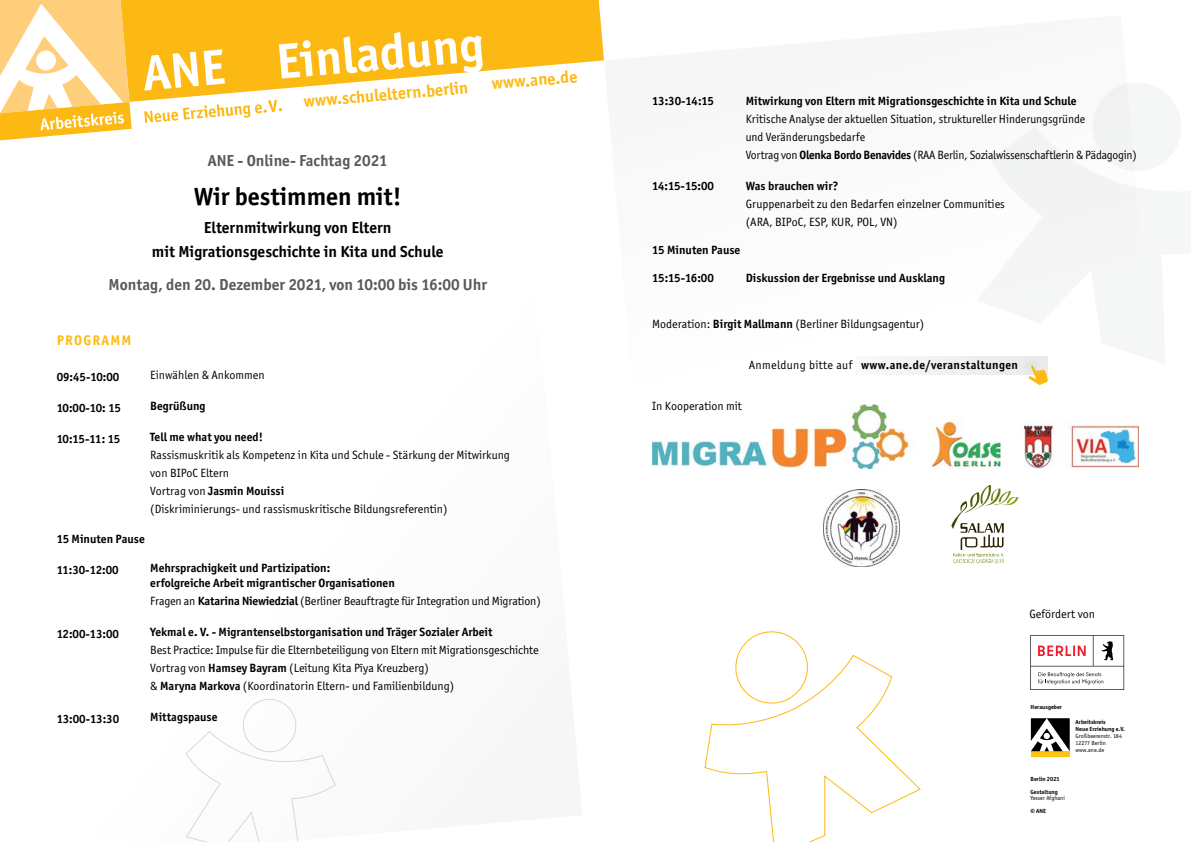
<style>
.page{position:relative;width:1191px;height:842px;background:#fff}
.page>*{position:absolute;margin:0;border:0;box-sizing:border-box;transform-origin:0 0}
.t1{font:700 50px "Officina Sans ITC Std";color:#fff}
.t2{font:700 25px "Officina Sans ITC Std";color:#000}
.t3{font:700 17px "Officina Sans ITC Std";color:#fdb913}
.t4{font:700 16px "Officina Sans ITC Std";color:#58595b}
.t5{font:700 16px/24px "Officina Sans ITC Std";color:#000;text-align:center}
.t6{font:700 14px "Officina Sans ITC Std";letter-spacing:.09em;color:#fdb913}
.t7{font:12px/18px "Officina Sans ITC Std";color:#000}
.t8{font:700 12px/15px "Officina Sans ITC Std";color:#000}
.t9{font:700 12px "Officina Sans ITC Std";letter-spacing:.03em;color:#000}
.t10{font:700 6px/13px "Officina Sans ITC Std";color:#000}
.t11{font:6px/7.2px "Officina Sans ITC Std";color:#000}
.s1{font-weight:700}
.s2{font-weight:400}
</style>
<div class="page">
<svg style="left:976px;top:84px;width:163px;height:273px;fill:#f5f6f6"></svg>
<svg style="left:704px;top:631px;width:217px;height:211px"></svg>
<svg style="left:951px;top:485px;width:67px;height:78px"></svg>
<div style="left:856px;top:357px;width:191px;height:18px;background:#f1f1f2"></div>
<svg style="left:1025px;top:357px;width:23px;height:28px"></svg>
<div style="left:1031px;top:751px;width:38px;height:6px;background:#ffc20e"></div>
<svg style="left:1031px;top:718px;width:38px;height:33px"></svg>
<svg style="left:185px;top:699px;width:151px;height:143px"></svg>
<svg style="left:1030px;top:635px;width:94px;height:55px"></svg>
<img style="left:823px;top:489px;width:77px;height:77px">
<img style="left:653px;top:404px;width:485px;height:64px">
<svg style="left:144px;top:102px;width:138px;height:21px"></svg>
<svg style="left:132px;top:0;width:472px;height:102px;fill:#fdb913"></svg>
<svg style="left:0;top:0;width:132px;height:141px"></svg>
<h1 class="t1" style="left:140px;top:43px;width:344px;rotate:-5deg">ANE Einladung</h1>
<h3 class="t3" style="left:490px;top:73px;width:88px;rotate:-5deg">www.ane.de</h3>
<h3 class="t3" style="left:303px;top:91px;width:167px;rotate:-5deg">www.schuleltern.berlin</h3>
<h3 class="t4" style="left:208px;top:151px;width:181px">ANE - Online- Fachtag 2021</h3>
<h2 class="t2" style="left:194px;top:181px;width:209px">Wir bestimmen mit!</h2>
<h3 class="t5" style="left:152px;top:215px;width:293px">Elternmitwirkung von Eltern<br>mit Migrationsgeschichte in Kita und Schule</h3>
<h3 class="t4" style="left:108px;top:275px;width:380px">Montag, den 20. Dezember 2021, von 10:00 bis 16:00 Uhr</h3>
<p class="t6" style="left:57px;top:331px;width:76px">PROGRAMM</p>
<p class="t8" style="left:57px;top:369px;width:64px">09:45-10:00</p>
<p class="t8" style="left:57px;top:400px;width:66px">10:00-10: 15</p>
<p class="t8" style="left:57px;top:431px;width:65px">10:15-11: 15</p>
<p class="t7" style="left:150px;top:366px;width:116px">Einwählen &amp; Ankommen</p>
<p class="t8" style="left:150px;top:398px;width:57px">Begrüßung</p>
<p class="t8" style="left:150px;top:429px;width:114px">Tell me what you need!</p>
<p class="t7" style="left:150px;top:446px;width:361px">Rassismuskritik als Kompetenz in Kita und Schule - Stärkung der Mitwirkung von BIPoC Eltern<br>Vortrag von <span class="s1">Jasmin Mouissi<br></span>(Diskriminierungs- und rassismuskritische Bildungsreferentin)</p>
<p class="t8" style="left:57px;top:531px;width:90px">15 Minuten Pause</p>
<p class="t8" style="left:57px;top:562px;width:63px">11:30-12:00</p>
<p class="t8" style="left:150px;top:560px;width:246px">Mehrsprachigkeit und Partizipation:<br>erfolgreiche Arbeit migrantischer Organisationen</p>
<p class="t7" style="left:150px;top:592px;width:392px">Fragen an <span class="s1">Katarina Niewiedzial</span> (Berliner Beauftragte für Integration und Migration)</p>
<p class="t8" style="left:150px;top:624px;width:344px">Yekmal e. V. - Migrantenselbstorganisation und Träger Sozialer Arbeit</p>
<p class="t7" style="left:150px;top:641px;width:390px">Best Practice: Impulse für die Elternbeteiligung von Eltern mit Migrationsgeschichte<br>Vortrag von <span class="s1">Hamsey Bayram</span> (Leitung Kita Pîya Kreuzberg)<br>&amp; <span class="s1">Maryna Markova</span> (Koordinatorin Eltern- und Familienbildung)</p>
<p class="t8" style="left:150px;top:709px;width:69px">Mittagspause</p>
<p class="t8" style="left:57px;top:626px;width:64px">12:00-13:00</p>
<p class="t8" style="left:57px;top:711px;width:64px">13:00-13:30</p>
<p class="t8" style="left:652px;top:94px;width:63px">13:30-14:15</p>
<p class="t8" style="left:652px;top:179px;width:63px">14:15-15:00</p>
<p class="t8" style="left:746px;top:94px;width:332px">Mitwirkung von Eltern mit Migrationsgeschichte in Kita und Schule</p>
<p class="t7" style="left:746px;top:110px;width:392px">Kritische Analyse der aktuellen Situation, struktureller Hinderungsgründe<br>und Veränderungsbedarfe<br>Vortrag von <span class="s1">Olenka Bordo Benavides</span> (RAA Berlin, Sozialwissenschaftlerin &amp; Pädagogin)</p>
<p class="t8" style="left:746px;top:179px;width:94px">Was brauchen wir?</p>
<p class="t7" style="left:746px;top:195px;width:261px">Gruppenarbeit zu den Bedarfen einzelner Communities (ARA, BIPoC, ESP, KUR, POL, VN)</p>
<p class="t8" style="left:652px;top:243px;width:90px">15 Minuten Pause</p>
<p class="t8" style="left:652px;top:271px;width:63px">15:15-16:00</p>
<p class="t7" style="left:652px;top:315px;width:273px">Moderation: <span class="s1">Birgit Mallmann</span> (Berliner Bildungsagentur)</p>
<p class="t9" style="left:748px;top:358px;width:271px"><span class="s2">Anmeldung bitte auf</span> www.ane.de/veranstaltungen</p>
<p class="t7" style="left:652px;top:397px;width:91px">In Kooperation mit</p>
<p class="t8" style="left:746px;top:271px;width:201px">Diskussion der Ergebnisse und Ausklang</p>
<p class="t7" style="left:1029px;top:605px;width:67px">Gefördert von</p>
<p class="t10" style="left:1030px;top:700px;width:33px">Herausgeber</p>
<p class="t10" style="left:1030px;top:772px;width:31px">Berlin 2021<br>Gestaltung</p>
<p class="t11" style="left:1030px;top:794px;width:36px">Yesser Afghani</p>
<p class="t10" style="left:1030px;top:804px;width:17px">© ANE</p>
<p class="t10" style="left:1075px;top:719px;width:51px;line-height:6.5px">Arbeitskreis<br>Neue Erziehung e.V.</p>
<p class="t11" style="left:1075px;top:732px;width:48px">Großbeerenstr. 184<br>12277 Berlin www.ane.de</p>
</div>
